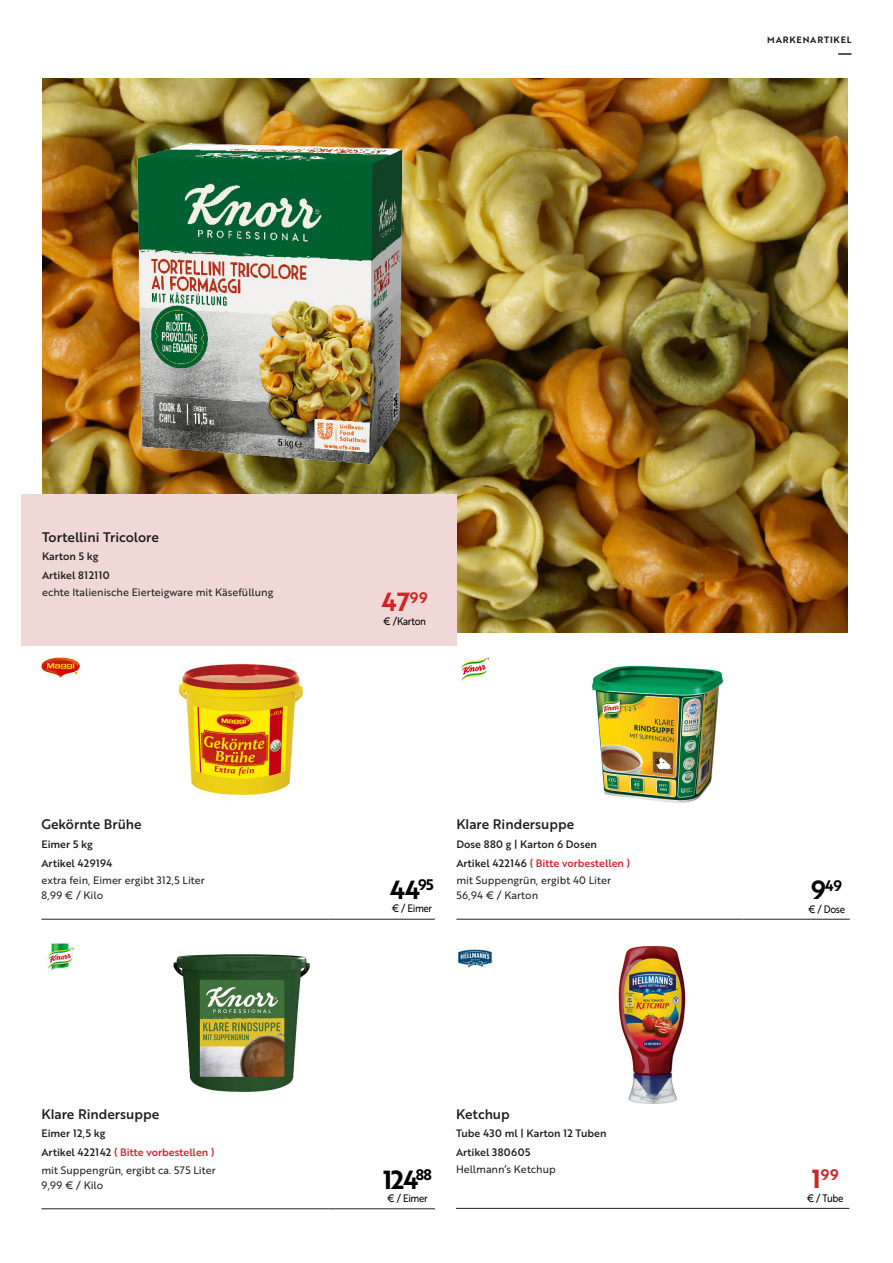
<style>
.page{position:relative;width:893px;height:1263px;background:#fff}
.page>*{position:absolute;margin:0;border:0;box-sizing:border-box;transform-origin:0 0}
.t1{font:25.5px "Brother 1816 Bold";color:#000}
.t2{font:25.5px "Brother 1816 Bold";color:#d1232a}
.t3{font:14.85px "Brother 1816 Bold";color:#d1232a}
.t4{font:14.85px "Brother 1816 Bold";color:#000}
.t5{font:13.5px "Brother 1816 Medium";color:#231f20}
.t6{font:10.5px "Brother 1816 Regular";color:#231f20}
.t7{font:10.5px "Brother 1816 Medium";color:#231f20}
.t8{font:10.5px "Brother 1816 Medium";color:#d1232a}
.t9{font:10.5px "Brother 1816 Regular";letter-spacing:-.03em;color:#000;scale:.9 1}
.t10{font:10.5px "Brother 1816 Medium";letter-spacing:.025em;color:#231f20}
.t11{font:9px "Brother 1816 Bold";letter-spacing:.09em;color:#231f20}
.s1{color:#231f20}
.s2{font-size:25.5px}
</style>
<div class="page">
<svg style="left:838px;top:53px;width:13px;height:2px"></svg>
<img style="left:618px;top:946px;width:68px;height:158px">
<img style="left:458px;top:949px;width:35px;height:19px">
<hr style="left:456px;top:1208px;width:287px;height:1px;background:#231f20">
<hr style="left:743px;top:1208px;width:106px;height:1px;background:#231f20">
<img style="left:42px;top:79px;width:806px;height:554px">
<div style="left:21px;top:494px;width:436px;height:152px;background:#efd8d6"></div>
<img style="left:137px;top:144px;width:266px;height:320px">
<hr style="left:41px;top:919px;width:288px;height:1px;background:#231f20">
<hr style="left:328px;top:919px;width:107px;height:1px;background:#231f20">
<img style="left:178px;top:663px;width:125px;height:133px">
<img style="left:42px;top:658px;width:38px;height:20px">
<img style="left:592px;top:665px;width:131px;height:138px">
<img style="left:461px;top:657px;width:28px;height:23px">
<hr style="left:456px;top:919px;width:287px;height:1px;background:#231f20">
<hr style="left:743px;top:919px;width:107px;height:1px;background:#231f20">
<img style="left:173px;top:954px;width:137px;height:139px">
<hr style="left:41px;top:1208px;width:288px;height:1px;background:#231f20">
<hr style="left:328px;top:1208px;width:107px;height:1px;background:#231f20">
<img style="left:48px;top:943px;width:27px;height:27px">
<p class="t11" style="left:767px;top:33px;width:86px">MARKENARTIKEL</p>
<p class="t5" style="left:42px;top:527px;width:119px">Tortellini Tricolore</p>
<p class="t7" style="left:42px;top:548px;width:58px">Karton 5 kg</p>
<p class="t10" style="left:42px;top:567px;width:69px">Artikel 812110</p>
<p class="t6" style="left:42px;top:585px;width:233px">echte Italienische Eierteigware mit Käsefüllung</p>
<p class="t2" style="left:382px;top:583px;width:48px">47<sup>99</sup></p>
<p class="t9" style="left:383px;top:613px;width:49px">€ /Karton</p>
<p class="t5" style="left:41px;top:814px;width:102px">Gekörnte Brühe</p>
<p class="t7" style="left:41px;top:836px;width:53px">Eimer 5 kg</p>
<p class="t7" style="left:41px;top:855px;width:72px">Artikel 429194</p>
<p class="t6" style="left:41px;top:873px;width:165px">extra fein, Eimer ergibt 312,5 Liter</p>
<p class="t6" style="left:41px;top:888px;width:63px">8,99 € / Kilo</p>
<p class="t1" style="left:390px;top:870px;width:45px">44<sup>95</sup></p>
<p class="t9" style="left:392px;top:901px;width:46px">€ / Eimer</p>
<p class="t5" style="left:456px;top:814px;width:119px">Klare Rindersuppe</p>
<p class="t7" style="left:456px;top:836px;width:142px">Dose 880 g | Karton 6 Dosen</p>
<p class="t8" style="left:456px;top:855px;width:175px"><span class="s1">Artikel 422146</span> ( Bitte vorbestellen )</p>
<p class="t6" style="left:456px;top:873px;width:156px">mit Suppengrün, ergibt 40 Liter</p>
<p class="t6" style="left:456px;top:888px;width:83px">56,94 € / Karton</p>
<p class="t4" style="left:811px;top:874px;width:32px"><span class="s2">9</span>49</p>
<p class="t9" style="left:808px;top:901px;width:43px">€ / Dose</p>
<p class="t5" style="left:41px;top:1104px;width:119px">Klare Rindersuppe</p>
<p class="t7" style="left:41px;top:1125px;width:65px">Eimer 12,5 kg</p>
<p class="t8" style="left:41px;top:1144px;width:174px"><span class="s1">Artikel 422142</span> ( Bitte vorbestellen )</p>
<p class="t6" style="left:41px;top:1162px;width:176px">mit Suppengrün, ergibt ca. 575 Liter</p>
<p class="t6" style="left:41px;top:1177px;width:63px">9,99 € / Kilo</p>
<p class="t1" style="left:383px;top:1160px;width:50px">124<sup>88</sup></p>
<p class="t9" style="left:387px;top:1190px;width:46px">€ / Eimer</p>
<p class="t5" style="left:456px;top:1103px;width:55px">Ketchup</p>
<p class="t7" style="left:456px;top:1125px;width:152px">Tube 430 ml | Karton 12 Tuben</p>
<p class="t10" style="left:456px;top:1144px;width:76px">Artikel 380605</p>
<p class="t6" style="left:456px;top:1162px;width:101px">Hellmann‘s Ketchup</p>
<p class="t3" style="left:812px;top:1163px;width:28px"><span class="s2">1</span>99</p>
<p class="t9" style="left:807px;top:1190px;width:42px">€ / Tube</p>
</div>
